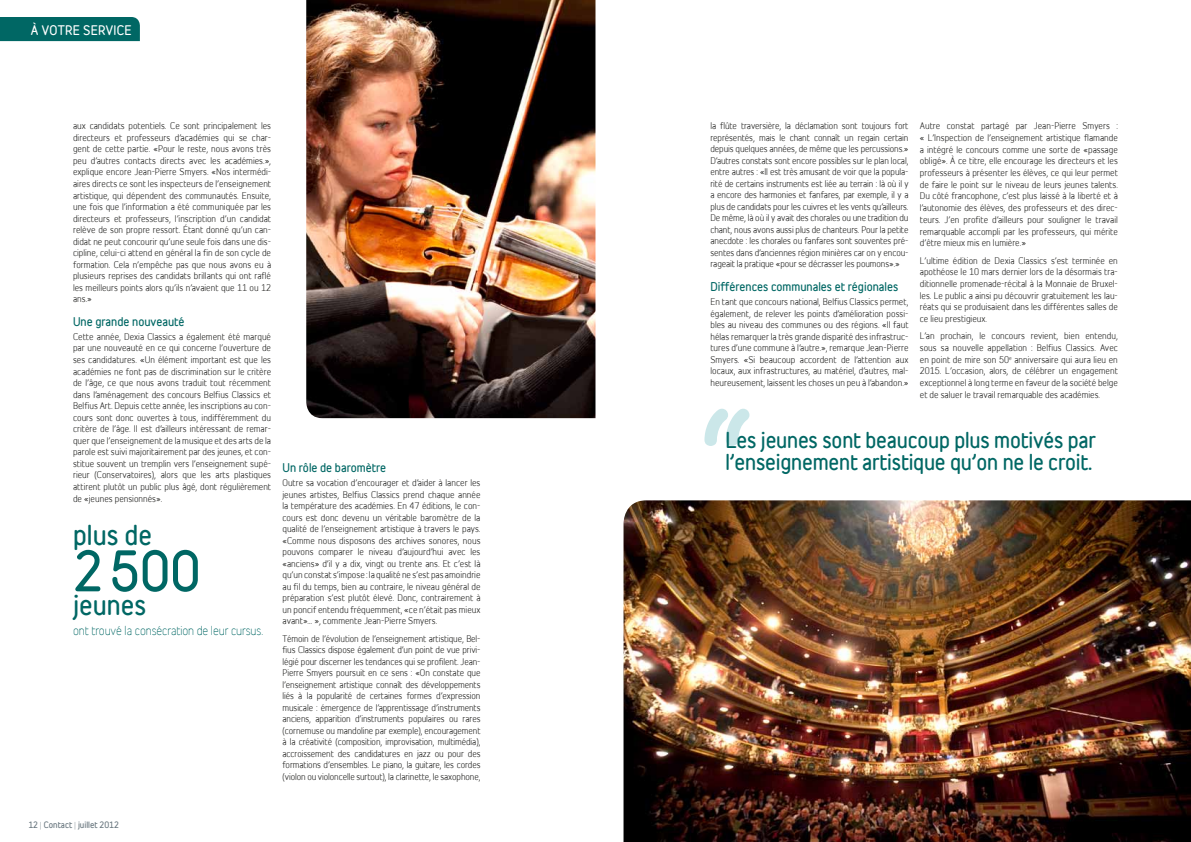
<style>
.page{position:relative;width:1191px;height:842px;background:#fff}
.page>*{position:absolute;margin:0;border:0;box-sizing:border-box;transform-origin:0 0}
.t1{font:700 50px "Belfius Alternative";color:#006764}
.t2{font:700 25px "Belfius Alternative";color:#006764}
.t3{font:700 20px/22px "Belfius Alternative";letter-spacing:-.01em;color:#006764}
.t4{font:300 12px "Belfius Alternative";letter-spacing:-.01em;color:#006764}
.t5{font:700 12px "Belfius Alternative";letter-spacing:.02em;color:#fff}
.t6{font:700 11px "Belfius Alternative";color:#006764}
.t7{font:8.7px/11.5px "Belfius Alternative";color:#1a1a18;text-align:justify}
.t8{font:700 8px "Belfius Alternative";color:#67757d}
.s1{font-weight:300}
</style>
<div class="page">
<div style="left:0;top:17px;width:140px;height:24px;background:#006764"></div>
<img style="left:306px;top:0;width:289px;height:418px">
<img style="left:623px;top:500px;width:568px;height:342px">
<svg style="left:704px;top:409px;width:45px;height:37px"></svg>
<h3 class="t5" style="left:31px;top:21px;width:61px">À votre ser</h3>
<h3 class="t5" style="left:106px;top:21px;width:15px">vice</h3>
<p class="t7" style="left:73px;top:119px;width:200px">aux candidats potentiels. Ce sont principalement les directeurs et professeurs d’académies qui se char&shy;gent de cette partie. «Pour le reste, nous avons très peu d’autres contacts directs avec les académies.», explique encore Jean-Pierre Smyers. «Nos intermédi&shy;aires directs ce sont les inspecteurs de l’enseignement artistique, qui dépendent des communautés. Ensuite, une fois que l’information a été communiquée par les directeurs et professeurs, l’inscription d’un candidat relève de son propre ressort. Étant donné qu’un can&shy;didat ne peut concourir qu’une seule fois dans une dis&shy;cipline, celui-ci attend en général la fin de son cycle de formation. Cela n’empêche pas que nous avons eu à plusieurs reprises des candidats brillants qui ont raflé les meilleurs points alors qu’ils n’avaient que 11 ou 12 ans.»</p>
<p class="t6" style="left:73px;top:313px;width:113px">Une grande nouveauté</p>
<p class="t7" style="left:73px;top:330px;width:200px">Cette année, Dexia Classics a également été marqué par une nouveauté en ce qui concerne l’ouverture de ses candidatures. «Un élément important est que les académies ne font pas de discrimination sur le critère de l’âge, ce que nous avons traduit tout récemment dans l’aménagement des concours Belfius Classics et Belfius Art. Depuis cette année, les inscriptions au con&shy;cours sont donc ouvertes à tous, indifféremment du critère de l’âge. Il est d’ailleurs intéressant de remar&shy;quer que l’enseignement de la musique et des arts de la parole est suivi majoritairement par des jeunes, et con&shy;stitue souvent un tremplin vers l’enseignement supé&shy;rieur (Conservatoires), alors que les arts plastiques attirent plutôt un public plus âgé, dont régulièrement de «jeunes pensionnés».</p>
<h2 class="t2" style="left:73px;top:516px;width:80px">plus de</h2>
<h1 class="t1" style="left:73px;top:532px;width:129px">2500</h1>
<h2 class="t2" style="left:73px;top:586px;width:75px">jeunes</h2>
<h3 class="t4" style="left:73px;top:621px;width:192px">ont trouvé la consécration de leur cursus.</h3>
<p class="t6" style="left:282px;top:459px;width:105px">Un rôle de baromètre</p>
<p class="t7" style="left:282px;top:476px;width:200px">Outre sa vocation d’encourager et d’aider à lancer les jeunes artistes, Belfius Classics prend chaque année la température des académies. En 47 éditions, le con&shy;cours est donc devenu un véritable baromètre de la qualité de l’enseignement artistique à travers le pays. «Comme nous disposons des archives sonores, nous pouvons comparer le niveau d’aujourd’hui avec les «anciens» d’il y a dix, vingt ou trente ans. Et c’est là qu’un constat s’impose : la qualité ne s’est pas amoindrie au fil du temps, bien au contraire, le niveau général de préparation s’est plutôt élevé. Donc, contrairement à un poncif entendu fréquemment, «ce n’était pas mieux avant»… », commente Jean-Pierre Smyers.</p>
<p class="t7" style="left:282px;top:632px;width:200px">Témoin de l’évolution de l’enseignement artistique, Bel&shy;fius Classics dispose également d’un point de vue privi&shy;légié pour discerner les tendances qui se profilent. Jean-Pierre Smyers poursuit en ce sens : «On constate que l’enseignement artistique connaît des développements liés à la popularité de certaines formes d’expression musicale : émergence de l’apprentissage d’instruments anciens, apparition d’instruments populaires ou rares (cornemuse ou mandoline par exemple), encouragement à la créativité (composition, improvisation, multimédia), accroissement des candidatures en jazz ou pour des formations d’ensembles. Le piano, la guitare, les cordes (violon ou violoncelle surtout), la clarinette, le saxophone,</p>
<p class="t8" style="left:28px;top:818px;width:92px">12 <span class="s1">|</span> Contact <span class="s1">|</span> juillet 2012</p>
<p class="t7" style="left:710px;top:119px;width:200px">la flûte traversière, la déclamation sont toujours fort représentés, mais le chant connaît un regain certain depuis quelques années, de même que les percussions.» D’autres constats sont encore possibles sur le plan local, entre autres : «Il est très amusant de voir que la popula&shy;rité de certains instruments est liée au terrain : là où il y a encore des harmonies et fanfares, par exemple, il y a plus de candidats pour les cuivres et les vents qu’ailleurs.<br>De même, là où il y avait des chorales ou une tradition du chant, nous avons aussi plus de chanteurs. Pour la petite anecdote : les chorales ou fanfares sont souventes pré&shy;sentes dans d’anciennes région minières car on y encou&shy;rageait la pratique «pour se décrasser les poumons».»</p>
<p class="t6" style="left:710px;top:278px;width:189px">Différences communales et régionales</p>
<p class="t7" style="left:710px;top:295px;width:200px">En tant que concours national, Belfius Classics permet, également, de relever les points d’amélioration possi&shy;bles au niveau des communes ou des régions. «Il faut hélas remarquer la très grande disparité des infrastruc&shy;tures d’une commune à l’autre.», remarque Jean-Pierre Smyers. «Si beaucoup accordent de l’attention aux locaux, aux infrastructures, au matériel, d’autres, mal&shy;heureusement, laissent les choses un peu à l’abandon.»</p>
<p class="t7" style="left:920px;top:119px;width:200px">Autre constat partagé par Jean-Pierre Smyers : « L’Inspection de l’enseignement artistique flamande a intégré le concours comme une sorte de «passage obligé». À ce titre, elle encourage les directeurs et les professeurs à présenter les élèves, ce qui leur permet de faire le point sur le niveau de leurs jeunes talents.<br>Du côté francophone, c’est plus laissé à la liberté et à l’autonomie des élèves, des professeurs et des direc&shy;teurs. J’en profite d’ailleurs pour souligner le travail remarquable accompli par les professeurs, qui mérite d’être mieux mis en lumière.»</p>
<p class="t7" style="left:920px;top:253px;width:200px">L’ultime édition de Dexia Classics s’est terminée en apothéose le 10 mars dernier lors de la désormais tra&shy;ditionnelle promenade-récital à la Monnaie de Bruxel&shy;les. Le public a ainsi pu découvrir gratuitement les lau&shy;réats qui se produisaient dans les différentes salles de ce lieu prestigieux.</p>
<p class="t7" style="left:920px;top:329px;width:200px">L’an prochain, le concours revient, bien entendu, sous sa nouvelle appellation : Belfius Classics. Avec en point de mire son 50<sup>e</sup> anniversaire qui aura lieu en 2015. L’occasion, alors, de célébrer un engagement exceptionnel à long terme en faveur de la société belge et de saluer le travail remarquable des académies.</p>
<h3 class="t3" style="left:725px;top:429px;width:372px">Les jeunes sont beaucoup plus motivés par l’enseignement artistique qu’on ne le croit.</h3>
</div>
